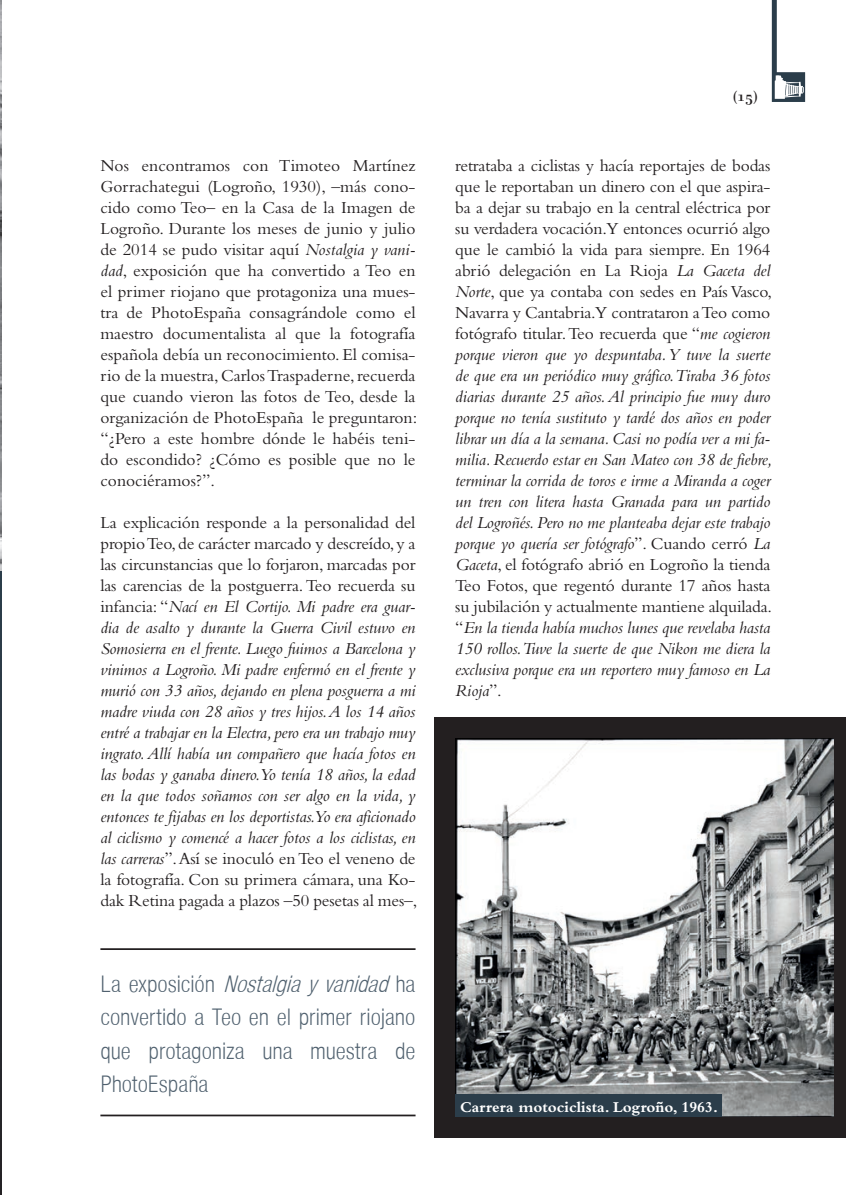
<style>
.page{position:relative;width:846px;height:1195px;background:#fff}
.page>*{position:absolute;margin:0;border:0;box-sizing:border-box;transform-origin:0 0}
.t1{font:24.5px/33.2px "Nimbus San D Ligh Cond";letter-spacing:-.005em;color:#50616f;text-align:justify}
.t2{font:italic 17.5px/21px "Bembo";letter-spacing:-.01em;color:#231f20;text-align:justify}
.t3{font:17.5px/21px "Bembo";color:#231f20;text-align:justify}
.t4{font:700 15.75px "Bembo";color:#fff}
.t5{font:15.75px "Katrina";color:#231f20}
.s1{font-style:italic}
.s2{font-style:normal}
</style>
<div class="page">
<svg style="left:0;top:594px;width:1px;height:598px"></svg>
<div style="left:434px;top:717px;width:412px;height:420px;background:#231f20"></div>
<img style="left:455px;top:738px;width:378px;height:378px">
<img style="left:0;top:570px;width:1px;height:24px">
<img style="left:0;top:4px;width:1px;height:566px">
<svg style="left:771px;top:0;width:34px;height:102px"></svg>
<hr style="left:100px;top:948px;width:315px;height:1px;background:#231f20">
<hr style="left:100px;top:1114px;width:315px;height:2px;background:#231f20">
<div style="left:455px;top:1094px;width:266px;height:22px;background:#2b3d4a"></div>
<p class="t3" style="left:100px;top:154px;width:318px">Nos encontramos con Timoteo Martínez Gorrachategui (Logroño, 1930), –más cono&shy;cido como Teo– en la Casa de la Imagen de Logroño. Durante los meses de junio y julio de 2014 se pudo visitar aquí <span class="s1">Nostalgia y vani&shy;dad</span>, exposición que ha convertido a Teo en el primer riojano que protagoniza una mues&shy;tra de PhotoEspaña consagrándole como el maestro documentalista al que la fotografía española debía un reconocimiento. El comisa&shy;rio de la muestra, Carlos Traspaderne, recuerda que cuando vieron las fotos de Teo, desde la organización de PhotoEspaña le preguntaron: “¿Pero a este hombre dónde le habéis teni&shy;do escondido? ¿Cómo es posible que no le conociéramos?”.</p>
<p class="t2" style="left:100px;top:511px;width:318px"><span class="s2">La explicación responde a la personalidad del propio Teo, de carácter marcado y descreído, y a las circunstancias que lo forjaron, marcadas por las carencias de la postguerra. Teo recuerda su infancia: “</span>Nací en El Cortijo. Mi padre era guar&shy;dia de asalto y durante la Guerra Civil estuvo en Somosierra en el frente. Luego fuimos a Barcelona y vinimos a Logroño. Mi padre enfermó en el frente y murió con 33 años, dejando en plena posguerra a mi madre viuda con 28 años y tres hijos. A los 14 años entré a trabajar en la Electra, pero era un trabajo muy ingrato. Allí había un compañero que hacía fotos en las bodas y ganaba dinero.Yo tenía 18 años, la edad en la que todos soñamos con ser algo en la vida, y entonces te fijabas en los deportistas.Yo era aficionado al ciclismo y comencé a hacer fotos a los ciclistas, en las carreras<span class="s2">”. Así se inoculó en Teo el veneno de la fotografía. Con su primera cámara, una Ko&shy;dak Retina pagada a plazos –50 pesetas al mes–,</span></p>
<h1 class="t1" style="left:100px;top:967px;width:317px">L a e x p o s i c i ó n <span class="s1">Nostalgiayvanidad</span>h a convertido a Teo en el primer riojano que protagoniza una muestra de PhotoEspaña</h1>
<p class="t5" style="left:733px;top:87px;width:26px">(15)</p>
<p class="t2" style="left:455px;top:154px;width:318px"><span class="s2">retrataba a ciclistas y hacía reportajes de bodas que le reportaban un dinero con el que aspira&shy;ba a dejar su trabajo en la central eléctrica por su verdadera vocación.Y entonces ocurrió algo que le cambió la vida para siempre. En 1964 abrió delegación en La Rioja</span> La Gaceta del Norte<span class="s2">, que ya contaba con sedes en País Vasco, Navarra y Cantabria.Y contrataron a Teo como fotógrafo titular. Teo recuerda que “</span>me cogieron porque vieron que yo despuntaba. Y tuve la suerte de que era un periódico muy gráfico.Tiraba 36 fotos diarias durante 25 años. Al principio fue muy duro porque no tenía sustituto y tardé dos años en poder librar un día a la semana. Casi no podía ver a mi fa&shy;milia. Recuerdo estar en San Mateo con 38 de fiebre, terminar la corrida de toros e irme a Miranda a coger un tren con litera hasta Granada para un partido del Logroñés. Pero no me planteaba dejar este trabajo porque yo quería ser fotógrafo<span class="s2">”. Cuando cerró</span> La Gaceta<span class="s2">, el fotógrafo abrió en Logroño la tienda Teo Fotos, que regentó durante 17 años hasta su jubilación y actualmente mantiene alquilada. “</span>En la tienda había muchos lunes que revelaba hasta 150 rollos.Tuve la suerte de que Nikon me diera la exclusiva porque era un reportero muy famoso en La Rioja<span class="s2">”.</span></p>
<p class="t4" style="left:460px;top:1098px;width:259px">Carrera motociclista. Logroño, 1963.</p>
</div>
